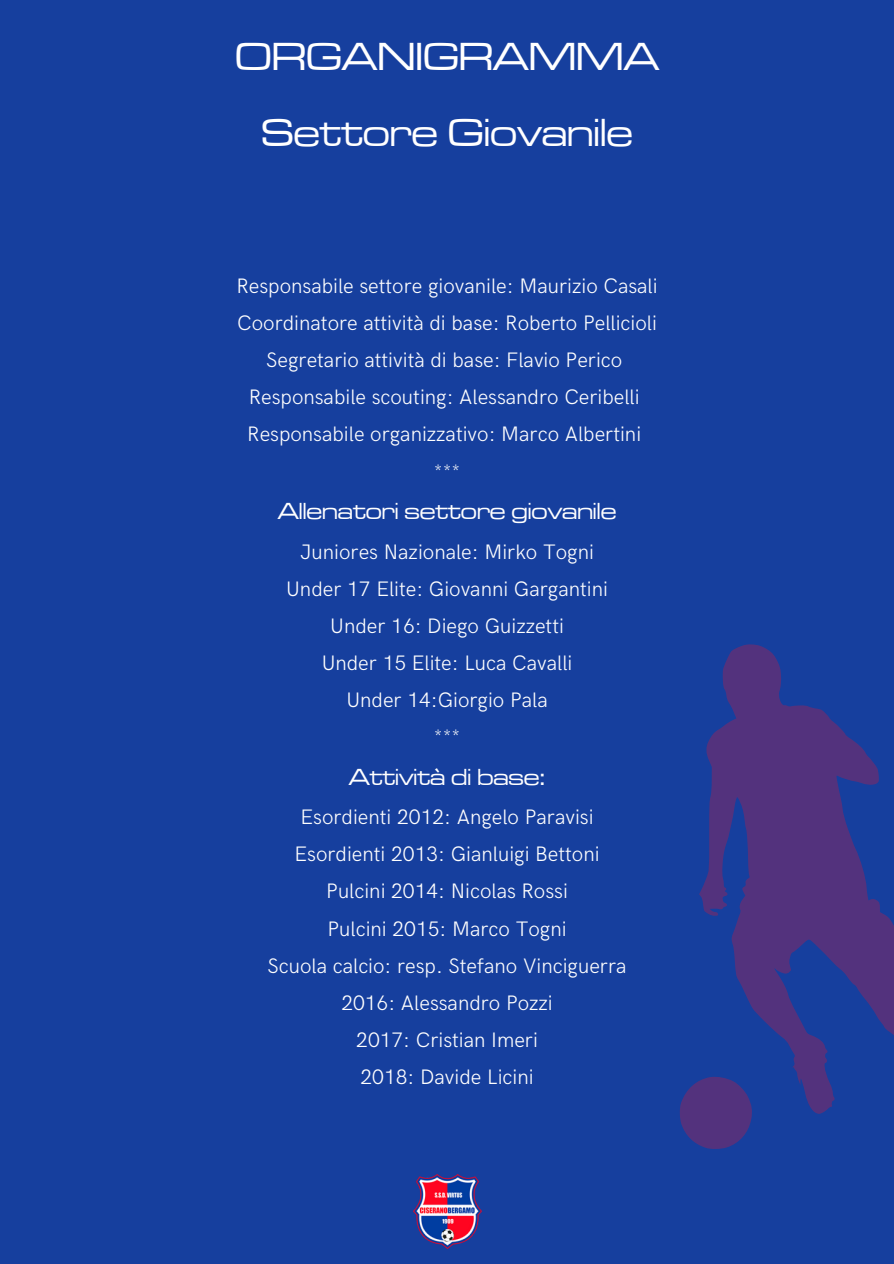
<style>
.page{position:relative;width:894px;height:1264px;background:#fff}
.page>*{position:absolute;margin:0;border:0;box-sizing:border-box;transform-origin:0 0}
.t1{font:500 expanded 40.35px/76.2px "Microgramma Com";color:#fff;text-align:center}
.t2{font:500 expanded 24px "Microgramma Com";color:#fff}
.t3{font:300 21px "HK Grotesk";color:#fff}
</style>
<div class="page">
<div style="left:0;top:0;width:893px;height:1263px;background:#163f9e"></div>
<svg style="left:699px;top:644px;width:194px;height:470px;fill:#51327e"></svg>
<svg style="left:680px;top:1075px;width:72px;height:74px"></svg>
<img style="left:413px;top:1174px;width:68px;height:74px">
<h1 class="t1" style="left:235px;top:18px;width:425px">ORGANIGRAMMA<br>Settore Giovanile</h1>
<p class="t3" style="left:236px;top:274px;width:422px">Responsabile settore giovanile: Maurizio Casali</p>
<p class="t3" style="left:237px;top:311px;width:421px">Coordinatore attività di base: Roberto Pellicioli</p>
<p class="t3" style="left:266px;top:348px;width:357px">Segretario attività di base: Flavio Perico</p>
<p class="t3" style="left:249px;top:385px;width:392px">Responsabile scouting: Alessandro Ceribelli</p>
<p class="t3" style="left:247px;top:422px;width:395px">Responsabile organizzativo: Marco Albertini</p>
<p class="t3" style="left:434px;top:459px;width:28px">***</p>
<p class="t2" style="left:278px;top:495px;width:340px">Allenatori settore giovanile</p>
<p class="t3" style="left:300px;top:539px;width:295px">Juniores Nazionale: Mirko Togni</p>
<p class="t3" style="left:286px;top:576px;width:323px">Under 17 Elite: Giovanni Gargantini</p>
<p class="t3" style="left:330px;top:614px;width:235px">Under 16: Diego Guizzetti</p>
<p class="t3" style="left:321px;top:651px;width:252px">Under 15 Elite: Luca Cavalli</p>
<p class="t3" style="left:346px;top:688px;width:203px">Under 14:Giorgio Pala</p>
<p class="t3" style="left:434px;top:725px;width:28px">***</p>
<p class="t2" style="left:349px;top:760px;width:198px">Attività di base:</p>
<p class="t3" style="left:300px;top:805px;width:294px">Esordienti 2012: Angelo Paravisi</p>
<p class="t3" style="left:294px;top:842px;width:306px">Esordienti 2013: Gianluigi Bettoni</p>
<p class="t3" style="left:326px;top:879px;width:243px">Pulcini 2014: Nicolas Rossi</p>
<p class="t3" style="left:327px;top:916px;width:240px">Pulcini 2015: Marco Togni</p>
<p class="t3" style="left:267px;top:953px;width:360px">Scuola calcio: resp. Stefano Vinciguerra</p>
<p class="t3" style="left:341px;top:990px;width:213px">2016: Alessandro Pozzi</p>
<p class="t3" style="left:356px;top:1028px;width:183px">2017: Cristian Imeri</p>
<p class="t3" style="left:360px;top:1065px;width:174px">2018: Davide Licini</p>
</div>
